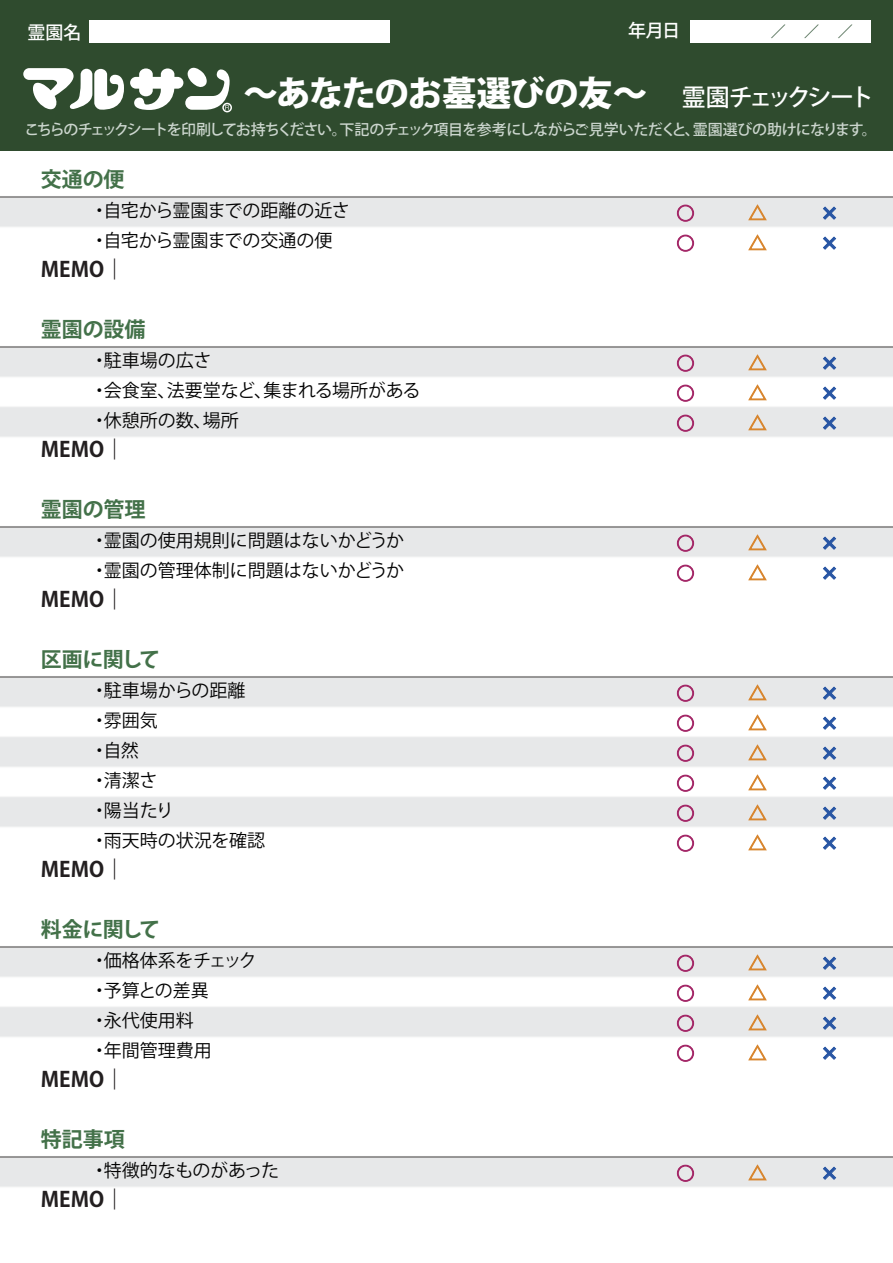
<style>
.page{position:relative;width:893px;height:1263px;background:#fff}
.page>*{position:absolute;margin:0;border:0;box-sizing:border-box;transform-origin:0 0}
.t1{font:800 34.5px "Koz Go Pro";letter-spacing:-.03em;color:#fff}
.t2{font:700 21px "Koz Go Pro";letter-spacing:-.01em;color:#437149}
.t3{font:700 21px "Koz Go Pro";color:#231f20}
.t4{font:18px/30px "Koz Go Pro";color:#030303}
.t5{font:18px "Koz Go Pro";letter-spacing:-.02em;color:#030303}
.t6{font:500 18px "Koz Go Pro";letter-spacing:-.015em;color:#fff}
.t7{font:500 15px "Koz Go Pro";letter-spacing:-.07em;color:#ccd6ce}
.t8{font:15px "Koz Go Pro";color:#204526}
.s1{font-weight:500;font-size:24px}
</style>
<div class="page">
<img style="left:0;top:150px;width:893px;height:94px">
<svg style="left:677px;top:234px;width:17px;height:18px"></svg>
<svg style="left:748px;top:234px;width:19px;height:17px"></svg>
<svg style="left:822px;top:236px;width:15px;height:14px"></svg>
<svg style="left:677px;top:354px;width:17px;height:18px"></svg>
<svg style="left:748px;top:354px;width:19px;height:17px"></svg>
<svg style="left:822px;top:356px;width:15px;height:14px"></svg>
<svg style="left:677px;top:384px;width:17px;height:18px"></svg>
<svg style="left:748px;top:384px;width:19px;height:17px"></svg>
<svg style="left:822px;top:386px;width:15px;height:14px"></svg>
<svg style="left:677px;top:414px;width:17px;height:18px"></svg>
<svg style="left:748px;top:414px;width:19px;height:17px"></svg>
<svg style="left:822px;top:416px;width:15px;height:14px"></svg>
<svg style="left:677px;top:534px;width:17px;height:18px"></svg>
<svg style="left:748px;top:534px;width:19px;height:17px"></svg>
<svg style="left:822px;top:536px;width:15px;height:14px"></svg>
<svg style="left:677px;top:564px;width:17px;height:18px"></svg>
<svg style="left:748px;top:564px;width:19px;height:17px"></svg>
<svg style="left:822px;top:566px;width:15px;height:14px"></svg>
<svg style="left:677px;top:684px;width:17px;height:18px"></svg>
<svg style="left:748px;top:684px;width:19px;height:17px"></svg>
<svg style="left:822px;top:686px;width:15px;height:14px"></svg>
<svg style="left:677px;top:714px;width:17px;height:18px"></svg>
<svg style="left:748px;top:714px;width:19px;height:17px"></svg>
<svg style="left:822px;top:716px;width:15px;height:14px"></svg>
<svg style="left:677px;top:744px;width:17px;height:18px"></svg>
<svg style="left:748px;top:744px;width:19px;height:17px"></svg>
<svg style="left:822px;top:746px;width:15px;height:14px"></svg>
<svg style="left:677px;top:774px;width:17px;height:18px"></svg>
<svg style="left:748px;top:774px;width:19px;height:17px"></svg>
<svg style="left:822px;top:776px;width:15px;height:14px"></svg>
<svg style="left:677px;top:804px;width:17px;height:18px"></svg>
<svg style="left:748px;top:804px;width:19px;height:17px"></svg>
<svg style="left:822px;top:806px;width:15px;height:14px"></svg>
<svg style="left:677px;top:834px;width:17px;height:18px"></svg>
<svg style="left:748px;top:834px;width:19px;height:17px"></svg>
<svg style="left:822px;top:836px;width:15px;height:14px"></svg>
<svg style="left:677px;top:954px;width:17px;height:18px"></svg>
<svg style="left:748px;top:954px;width:19px;height:17px"></svg>
<svg style="left:822px;top:956px;width:15px;height:14px"></svg>
<svg style="left:677px;top:984px;width:17px;height:18px"></svg>
<svg style="left:748px;top:984px;width:19px;height:17px"></svg>
<svg style="left:822px;top:986px;width:15px;height:14px"></svg>
<svg style="left:677px;top:1014px;width:17px;height:18px"></svg>
<svg style="left:748px;top:1014px;width:19px;height:17px"></svg>
<svg style="left:822px;top:1016px;width:15px;height:14px"></svg>
<svg style="left:677px;top:1044px;width:17px;height:18px"></svg>
<svg style="left:748px;top:1044px;width:19px;height:17px"></svg>
<svg style="left:822px;top:1046px;width:15px;height:14px"></svg>
<svg style="left:677px;top:1164px;width:17px;height:18px"></svg>
<svg style="left:748px;top:1164px;width:19px;height:17px"></svg>
<svg style="left:822px;top:1166px;width:15px;height:14px"></svg>
<svg style="left:677px;top:204px;width:17px;height:18px"></svg>
<svg style="left:748px;top:204px;width:19px;height:17px"></svg>
<svg style="left:822px;top:206px;width:15px;height:14px"></svg>
<div style="left:0;top:0;width:893px;height:150px;background:#2f4b2e"></div>
<svg style="left:23px;top:68px;width:101px;height:42px"></svg>
<svg style="left:130px;top:67px;width:102px;height:45px"></svg>
<div style="left:89px;top:20px;width:300px;height:23px;background:#fff"></div>
<div style="left:690px;top:20px;width:180px;height:23px;background:#fff"></div>
<p class="t6" style="left:27px;top:21px;width:56px">霊園名</p>
<p class="t6" style="left:628px;top:19px;width:53px">年月日</p>
<p class="t8" style="left:771px;top:22px;width:83px">／ 　／ 　／</p>
<h1 class="t1" style="left:243px;top:71px;width:632px">～あなたのお墓選びの友～　<span class="s1">霊園チェックシート</span></h1>
<p class="t7" style="left:25px;top:120px;width:854px">こちらのチェックシートを印刷してお持ちください。下記のチェック項目を参考にしながらご見学いただくと、霊園選びの助けになります。</p>
<p class="t2" style="left:41px;top:166px;width:85px">交通の便</p>
<p class="t4" style="left:90px;top:196px;width:261px">・自宅から霊園までの距離の近さ・自宅から霊園までの交通の便</p>
<p class="t3" style="left:41px;top:256px;width:86px">MEMO｜</p>
<p class="t2" style="left:41px;top:316px;width:106px">霊園の設備</p>
<p class="t4" style="left:90px;top:346px;width:332px">・駐車場の広さ<br>・会食室、法要堂など、集まれる場所がある・休憩所の数、場所</p>
<p class="t3" style="left:41px;top:436px;width:86px">MEMO｜</p>
<p class="t2" style="left:41px;top:496px;width:106px">霊園の管理</p>
<p class="t4" style="left:90px;top:526px;width:315px">・霊園の使用規則に問題はないかどうか・霊園の管理体制に問題はないかどうか</p>
<p class="t3" style="left:41px;top:586px;width:86px">MEMO｜</p>
<p class="t2" style="left:41px;top:646px;width:121px">区画に関して</p>
<p class="t4" style="left:90px;top:676px;width:176px">・駐車場からの距離・雰囲気<br>・自然<br>・清潔さ<br>・陽当たり<br>・雨天時の状況を確認</p>
<p class="t3" style="left:41px;top:856px;width:86px">MEMO｜</p>
<p class="t2" style="left:41px;top:916px;width:121px">料金に関して</p>
<p class="t4" style="left:90px;top:946px;width:168px">・価格体系をチェック・予算との差異<br>・永代使用料<br>・年間管理費用</p>
<p class="t3" style="left:41px;top:1066px;width:86px">MEMO｜</p>
<p class="t2" style="left:41px;top:1126px;width:86px">特記事項</p>
<p class="t5" style="left:90px;top:1159px;width:190px">・特徴的なものがあった</p>
<p class="t3" style="left:41px;top:1186px;width:86px">MEMO｜</p>
</div>
